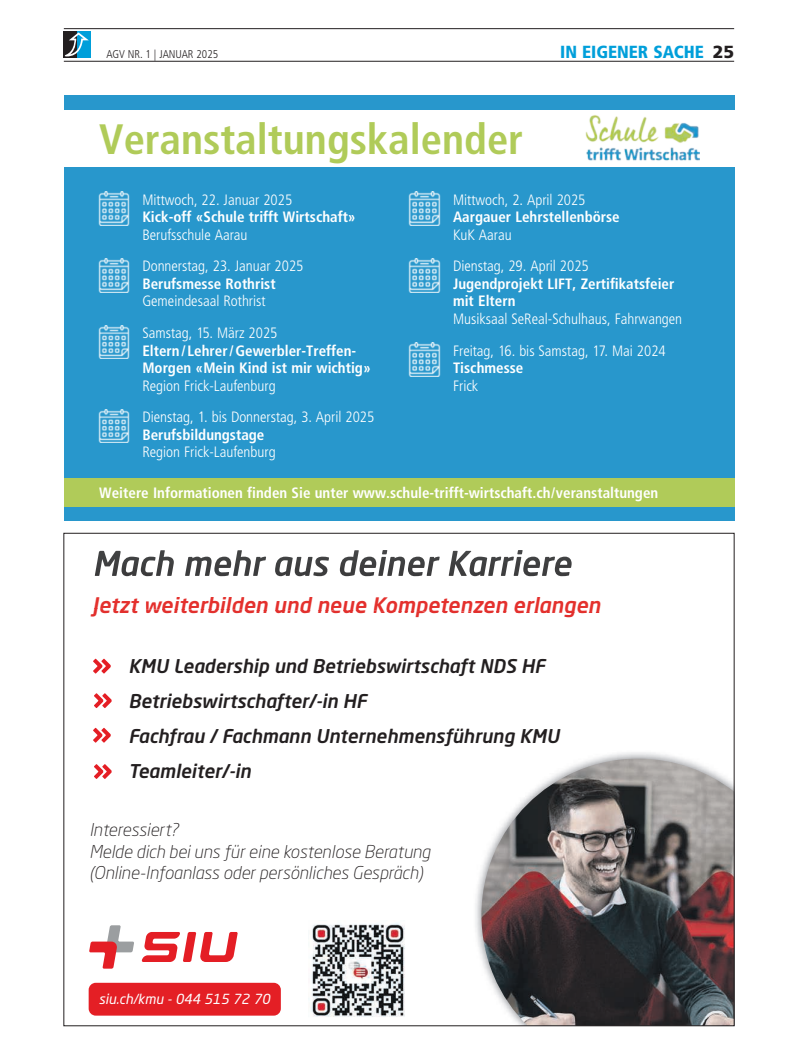
<style>
.page{position:relative;width:798px;height:1063px;background:#fff}
.page>*{position:absolute;margin:0;border:0;box-sizing:border-box;transform-origin:0 0}
.t1{font:700 condensed 42.5px "Frutiger LT Std";color:#b0cb59}
.t2{font:italic 500 21.25px "Neo Sans W1 G";color:#e4302d}
.t3{font:italic 500 18.75px/35px "Neo Sans W1 G";color:#231f20}
.t4{font:italic 300 17.5px/21.2px "Neo Sans W1 G";color:#231f20}
.t5{font:900 condensed 17.5px "Frutiger LT Std";color:#009fda}
.t6{font:300 condensed 15px/31.6px "Frutiger LT Std";color:#fff}
.t7{font:700 condensed 15px/17.5px "Frutiger LT Std";color:#fff}
.t8{font:italic 13.75px "Neo Sans W1 G";color:#fff}
.t9{font:300 condensed 11.25px "Frutiger LT Std";color:#231f20}
.s1{font-stretch:normal;color:#231f20}
.s2{color:#e4312d}
</style>
<div class="page">
<hr style="left:64px;top:28px;width:669px;height:1px;background:#231f20">
<svg style="left:64px;top:32px;width:13px;height:26px"></svg>
<div style="left:77px;top:32px;width:13px;height:26px;background:#009fda"></div>
<svg style="left:65px;top:32px;width:24px;height:24px"></svg>
<hr style="left:64px;top:61px;width:669px;height:1px;background:#231f20">
<img style="left:95px;top:550px;width:476px;height:26px">
<div style="left:89px;top:983px;width:192px;height:33px;background:#e41f25;border-radius:7px"></div>
<svg style="left:89px;top:925px;width:45px;height:44px"></svg>
<svg style="left:142px;top:932px;width:95px;height:30px"></svg>
<img style="left:475px;top:752px;width:208px;height:203px">
<img style="left:481px;top:759px;width:251px;height:265px">
<svg style="left:93px;top:659px;width:18px;height:15px"></svg>
<svg style="left:94px;top:764px;width:18px;height:15px"></svg>
<svg style="left:93px;top:728px;width:18px;height:15px"></svg>
<img style="left:308px;top:923px;width:97px;height:94px">
<svg style="left:94px;top:693px;width:18px;height:15px"></svg>
<div style="left:64px;top:96px;width:669px;height:425px;background:#2897cc"></div>
<div style="left:64px;top:110px;width:669px;height:57px;background:#fff"></div>
<img style="left:585px;top:115px;width:114px;height:46px">
<div style="left:64px;top:478px;width:669px;height:29px;background:#b0cb59"></div>
<img style="left:408px;top:259px;width:33px;height:33px">
<img style="left:408px;top:192px;width:33px;height:33px">
<img style="left:408px;top:343px;width:33px;height:33px">
<img style="left:98px;top:192px;width:32px;height:33px">
<img style="left:98px;top:259px;width:32px;height:33px">
<img style="left:98px;top:325px;width:32px;height:34px">
<img style="left:98px;top:409px;width:32px;height:34px">
<p class="t9" style="left:106px;top:48px;width:113px">AGV NR. 1 | JANUAR 2025</p>
<p class="t5" style="left:560px;top:42px;width:175px">IN EIGENER SACHE <span class="s1">25</span></p>
<h1 class="t1" style="left:99px;top:114px;width:425px">Veranstaltungskalender</h1>
<p class="t6" style="left:453px;top:184px;width:134px">Mittwoch, 2. April 2025</p>
<p class="t7" style="left:453px;top:208px;width:168px">Aargauer Lehrstellenbörse</p>
<p class="t6" style="left:453px;top:219px;width:137px">KuK Aarau<br>Dienstag, 29. April 2025</p>
<p class="t7" style="left:453px;top:275px;width:223px">Jugendprojekt LIFT, Zertifikatsfeier mit Eltern</p>
<p class="t6" style="left:453px;top:303px;width:230px">Musiksaal SeReal-Schulhaus, Fahrwangen<br>Freitag, 16. bis Samstag, 17. Mai 2024</p>
<p class="t7" style="left:453px;top:359px;width:72px">Tischmesse</p>
<p class="t6" style="left:453px;top:370px;width:27px">Frick</p>
<p class="t6" style="left:142px;top:184px;width:151px">Mittwoch, 22. Januar 2025</p>
<p class="t7" style="left:142px;top:208px;width:215px">Kick-off «Schule trifft Wirtschaft»</p>
<p class="t6" style="left:142px;top:219px;width:162px">Berufsschule Aarau<br>Donnerstag, 23. Januar 2025</p>
<p class="t7" style="left:142px;top:275px;width:135px">Berufsmesse Rothrist</p>
<p class="t6" style="left:142px;top:286px;width:136px">Gemeindesaal Rothrist<br>Samstag, 15. März 2025</p>
<p class="t7" style="left:142px;top:342px;width:230px">Eltern/ Lehrer/Gewerbler-Treffen-<br>Morgen «Mein Kind ist mir wichtig»</p>
<p class="t6" style="left:142px;top:370px;width:233px">Region Frick-Laufenburg<br>Dienstag, 1. bis Donnerstag, 3. April 2025</p>
<p class="t7" style="left:142px;top:426px;width:123px">Berufsbildungstage</p>
<p class="t6" style="left:142px;top:436px;width:135px">Region Frick-Laufenburg</p>
<p class="t7" style="left:99px;top:484px;width:560px">Weitere Informationen finden Sie unter www.schule-trifft-wirtschaft.ch/veranstaltungen</p>
<h2 class="t2" style="left:92px;top:592px;width:509px"><span class="s2">J</span>etzt we<span class="s2">i</span>ter<span class="s2">bild</span>en un<span class="s2">d</span> neue <span class="s2">K</span>ompe<span class="s2">t</span>enzen e<span class="s2">rlangen</span></h2>
<p class="t3" style="left:128px;top:649px;width:432px">KMU Leadership und Betriebswirtschaft NDS HF Betriebswirtschafter/-in HF<br>Fachfrau / Fachmann Unternehmensführung KMU Teamleiter/-in</p>
<p class="t4" style="left:89px;top:819px;width:342px">Interessiert?<br>Melde dich bei uns für eine kostenlose Beratung (Online-Infoanlass oder persönliches Gespräch)</p>
<p class="t8" style="left:99px;top:991px;width:173px">siu.ch/kmu - 044 515 72 70</p>
</div>
